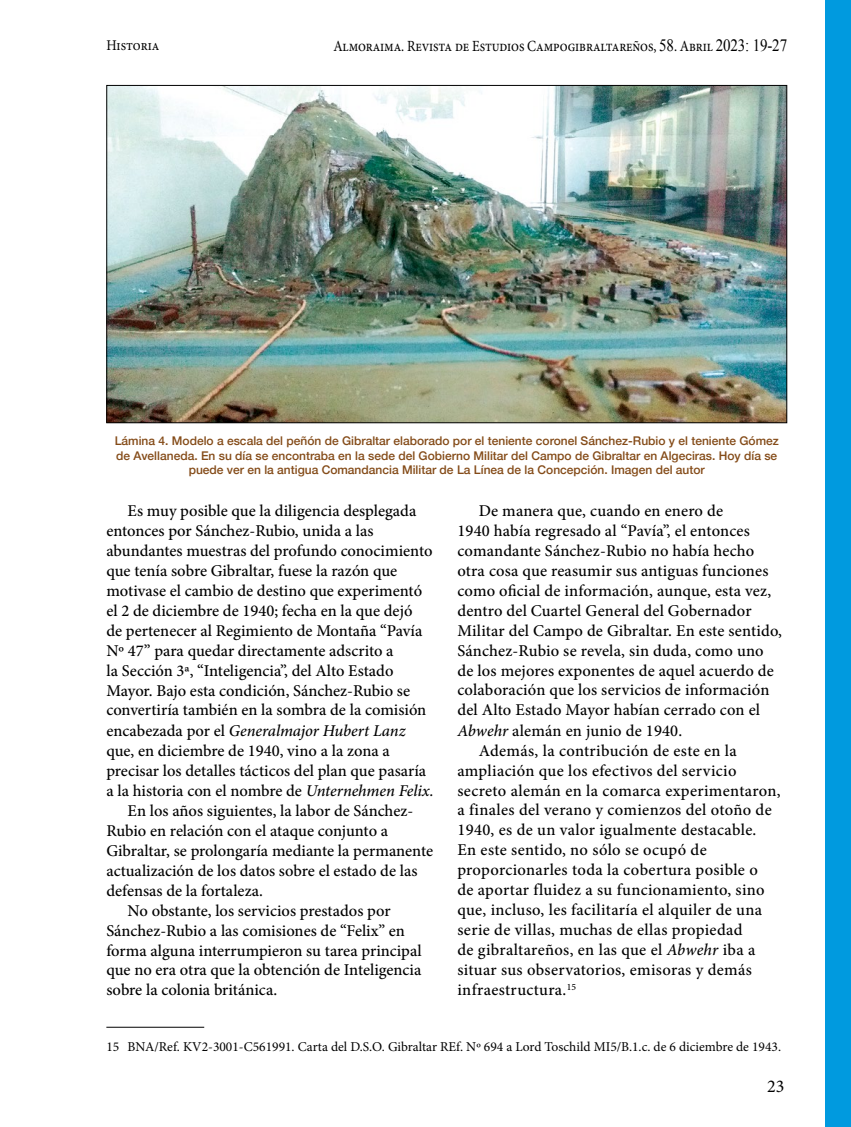
<style>
.page{position:relative;width:851px;height:1127px;background:#fff}
.page>*{position:absolute;margin:0;border:0;box-sizing:border-box;transform-origin:0 0}
.t1{font:18px "Minion Pro";color:#000}
.t2{font:500 16.5px "Minion Pro";letter-spacing:.005em;color:#000}
.t3{font:italic 500 16.5px "Minion Pro";letter-spacing:-.005em;color:#000}
.t4{font:15.6px "Minion Pro";letter-spacing:-.01em;color:#000;scale:.87 1}
.t5{font:14.85px "Minion Pro";letter-spacing:-.005em;color:#000;scale:.91 1}
.t6{font:13.5px "Minion Pro";color:#000}
.t7{font:500 12px/14.4px "Helvetica Neue";color:#844b18;text-align:center}
.s1{font-family:"Times New Roman";font-size:17.25px}
.s2{font-style:normal}
.s3{font-style:italic}
</style>
<div class="page">
<div style="left:825px;top:0;width:25px;height:1127px;background:#009adf"></div>
<hr style="left:106px;top:1027px;width:98px;height:1px;background:#000">
<img style="left:108px;top:87px;width:677px;height:334px">
<p class="t5" style="left:106px;top:36px;width:60px">Historia</p>
<p class="t4" style="left:333px;top:35px;width:523px">Almoraima. Revista de Estudios Campogibraltareños, <span class="s1">58</span>. Abril <span class="s1">2023: 19-27</span></p>
<p class="t7" style="left:115px;top:433px;width:665px">Lámina 4. Modelo a escala del peñón de Gibraltar elaborado por el teniente coronel Sánchez-Rubio y el teniente Gómez de Avellaneda. En su día se encontraba en la sede del Gobierno Militar del Campo de Gibraltar en Algeciras. Hoy día se puede ver en la antigua Comandancia Militar de La Línea de la Concepción. Imagen del autor</p>
<p class="t2" style="left:128px;top:499px;width:290px">Es muy posible que la diligencia desplegada</p>
<p class="t2" style="left:106px;top:519px;width:268px">entonces por Sánchez-Rubio, unida a las</p>
<p class="t2" style="left:106px;top:539px;width:327px">abundantes muestras del profundo conocimiento</p>
<p class="t2" style="left:106px;top:559px;width:292px">que tenía sobre Gibraltar, fuese la razón que</p>
<p class="t2" style="left:106px;top:579px;width:317px">motivase el cambio de destino que experimentó</p>
<p class="t2" style="left:106px;top:599px;width:307px">el 2 de diciembre de 1940; fecha en la que dejó</p>
<p class="t2" style="left:106px;top:619px;width:317px">de pertenecer al Regimiento de Montaña “Pavía</p>
<p class="t2" style="left:106px;top:639px;width:288px">Nº 47” para quedar directamente adscrito a</p>
<p class="t2" style="left:106px;top:659px;width:288px">la Sección 3ª, “Inteligencia”, del Alto Estado</p>
<p class="t2" style="left:106px;top:679px;width:305px">Mayor. Bajo esta condición, Sánchez-Rubio se</p>
<p class="t2" style="left:106px;top:699px;width:321px">convertiría también en la sombra de la comisión</p>
<p class="t3" style="left:106px;top:719px;width:301px"><span class="s2">encabezada por el</span> Generalmajor Hubert Lanz</p>
<p class="t2" style="left:106px;top:739px;width:285px">que, en diciembre de 1940, vino a la zona a</p>
<p class="t2" style="left:106px;top:759px;width:321px">precisar los detalles tácticos del plan que pasaría</p>
<p class="t2" style="left:106px;top:779px;width:329px">a la historia con el nombre de <span class="s3">Unternehmen Felix.</span></p>
<p class="t2" style="left:128px;top:799px;width:287px">En los años siguientes, la labor de Sánchez-</p>
<p class="t2" style="left:106px;top:819px;width:283px">Rubio en relación con el ataque conjunto a</p>
<p class="t2" style="left:106px;top:839px;width:328px">Gibraltar, se prolongaría mediante la permanente</p>
<p class="t2" style="left:106px;top:859px;width:312px">actualización de los datos sobre el estado de las</p>
<p class="t2" style="left:106px;top:879px;width:158px">defensas de la fortaleza.</p>
<p class="t2" style="left:128px;top:899px;width:264px">No obstante, los servicios prestados por</p>
<p class="t2" style="left:106px;top:919px;width:300px">Sánchez-Rubio a las comisiones de “Felix” en</p>
<p class="t2" style="left:106px;top:939px;width:317px">forma alguna interrumpieron su tarea principal</p>
<p class="t2" style="left:106px;top:959px;width:316px">que no era otra que la obtención de Inteligencia</p>
<p class="t2" style="left:106px;top:979px;width:172px">sobre la colonia británica.</p>
<p class="t2" style="left:478px;top:499px;width:246px">De manera que, cuando en enero de</p>
<p class="t2" style="left:457px;top:519px;width:294px">1940 había regresado al “Pavía”, el entonces</p>
<p class="t2" style="left:457px;top:539px;width:298px">comandante Sánchez-Rubio no había hecho</p>
<p class="t2" style="left:457px;top:559px;width:312px">otra cosa que reasumir sus antiguas funciones</p>
<p class="t2" style="left:457px;top:579px;width:315px">como oficial de información, aunque, esta vez,</p>
<p class="t2" style="left:457px;top:599px;width:295px">dentro del Cuartel General del Gobernador</p>
<p class="t2" style="left:457px;top:619px;width:326px">Militar del Campo de Gibraltar. En este sentido,</p>
<p class="t2" style="left:457px;top:639px;width:308px">Sánchez-Rubio se revela, sin duda, como uno</p>
<p class="t2" style="left:457px;top:659px;width:318px">de los mejores exponentes de aquel acuerdo de</p>
<p class="t2" style="left:457px;top:679px;width:313px">colaboración que los servicios de información</p>
<p class="t2" style="left:457px;top:699px;width:304px">del Alto Estado Mayor habían cerrado con el</p>
<p class="t2" style="left:457px;top:719px;width:226px"><span class="s3">Abwehr</span> alemán en junio de 1940.</p>
<p class="t2" style="left:478px;top:739px;width:260px">Además, la contribución de este en la</p>
<p class="t2" style="left:457px;top:759px;width:280px">ampliación que los efectivos del servicio</p>
<p class="t2" style="left:457px;top:779px;width:325px">secreto alemán en la comarca experimentaron,</p>
<p class="t2" style="left:457px;top:799px;width:316px">a finales del verano y comienzos del otoño de</p>
<p class="t2" style="left:457px;top:819px;width:300px">1940, es de un valor igualmente destacable.</p>
<p class="t2" style="left:457px;top:839px;width:251px">En este sentido, no sólo se ocupó de</p>
<p class="t2" style="left:457px;top:859px;width:302px">proporcionarles toda la cobertura posible o</p>
<p class="t2" style="left:457px;top:879px;width:309px">de aportar fluidez a su funcionamiento, sino</p>
<p class="t2" style="left:457px;top:899px;width:306px">que, incluso, les facilitaría el alquiler de una</p>
<p class="t2" style="left:457px;top:919px;width:286px">serie de villas, muchas de ellas propiedad</p>
<p class="t2" style="left:457px;top:939px;width:299px">de gibraltareños, en las que el <span class="s3">Abwehr</span> iba a</p>
<p class="t2" style="left:457px;top:959px;width:296px">situar sus observatorios, emisoras y demás</p>
<p class="t2" style="left:457px;top:979px;width:120px">infraestructura.<sup>15</sup></p>
<p class="t6" style="left:106px;top:1037px;width:676px">15 BNA/Ref. KV2-3001-C561991. Carta del D.S.O. Gibraltar REf. Nº 694 a Lord Toschild MI5/B.1.c. de 6 diciembre de 1943.</p>
<p class="t1" style="left:767px;top:1074px;width:19px">23</p>
</div>
